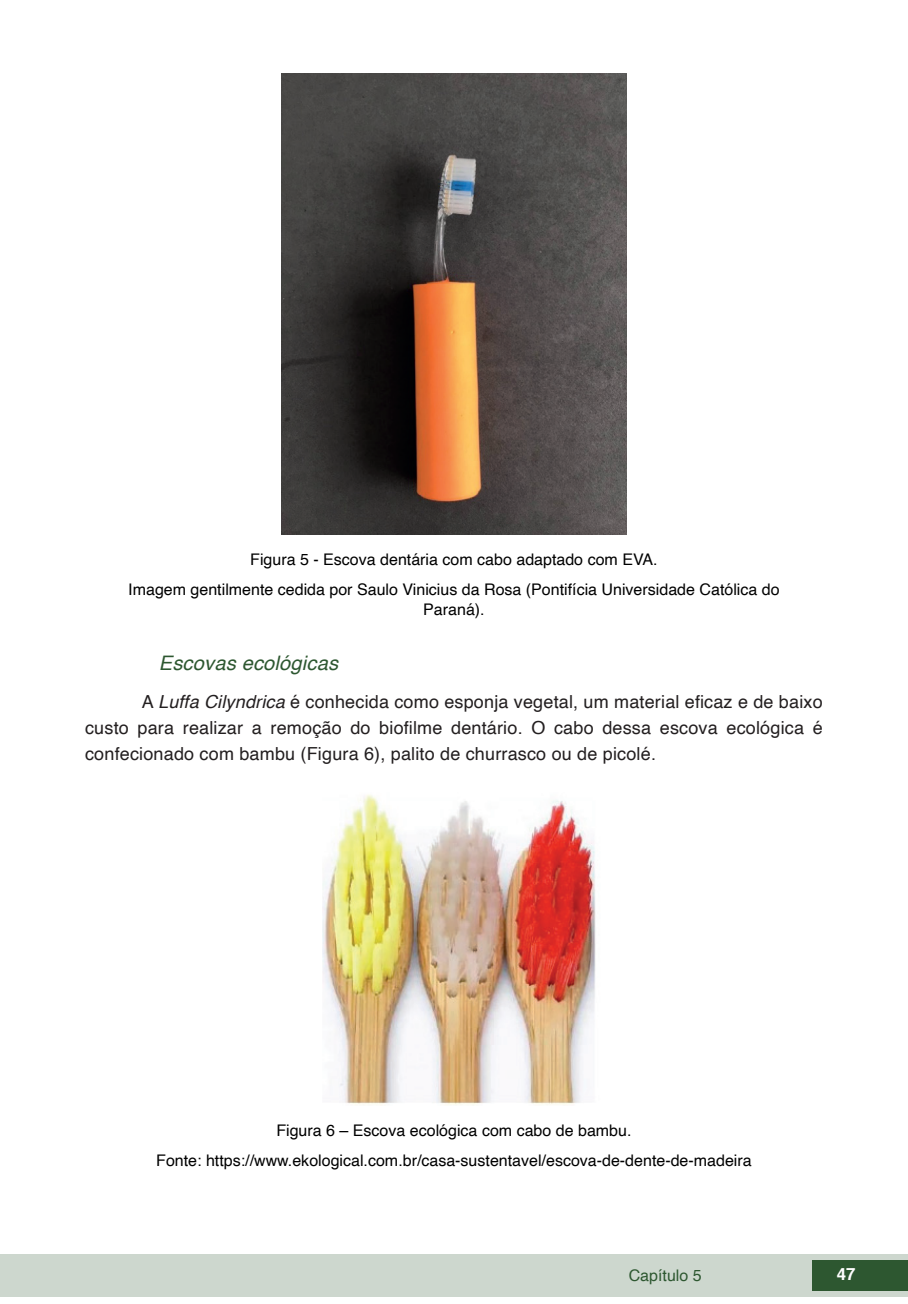
<style>
.page{position:relative;width:908px;height:1304px;background:#fff}
.page>*{position:absolute;margin:0;border:0;box-sizing:border-box;transform-origin:0 0}
.t1{font:italic 20px "Helvetica";letter-spacing:.01em;color:#2d5730}
.t2{font:18px/26px "Helvetica";letter-spacing:.01em;color:#231f20;text-align:justify}
.t3{font:700 16.8px "Helvetica";color:#fff}
.t4{font:16px/30.6px "Helvetica";color:#000;text-align:center}
.t5{font:16px "Helvetica";color:#2d5730}
.s1{font-style:italic}
</style>
<div class="page">
<div style="left:0;top:1254px;width:906px;height:43px;background:#cdd7ce"></div>
<div style="left:812px;top:1261px;width:95px;height:30px;background:#2d5730"></div>
<img style="left:281px;top:74px;width:345px;height:460px">
<img style="left:322px;top:794px;width:274px;height:311px">
<p class="t4" style="left:128px;top:544px;width:652px">Figura 5 - Escova dentária com cabo adaptado com EVA.<br>Imagem gentilmente cedida por Saulo Vinicius da Rosa (Pontifícia Universidade Católica do</p>
<p class="t4" style="left:423px;top:594px;width:63px">Paraná).</p>
<p class="t1" style="left:159px;top:647px;width:181px">Escovas ecológicas</p>
<p class="t2" style="left:85px;top:689px;width:738px;text-indent:57px">A <span class="s1">Luffa Cilyndrica</span> é conhecida como esponja vegetal, um material eficaz e de baixo custo para realizar a remoção do biofilme dentário. O cabo dessa escova ecológica é confecionado com bambu (Figura 6), palito de churrasco ou de picolé.</p>
<p class="t4" style="left:156px;top:1115px;width:596px">Figura 6 – Escova ecológica com cabo de bambu.<br>Fonte: https://www.ekological.com.br/casa-sustentavel/escova-de-dente-de-madeira</p>
<p class="t5" style="left:628px;top:1263px;width:74px">Capítulo 5</p>
<p class="t3" style="left:836px;top:1261px;width:20px">47</p>
</div>
